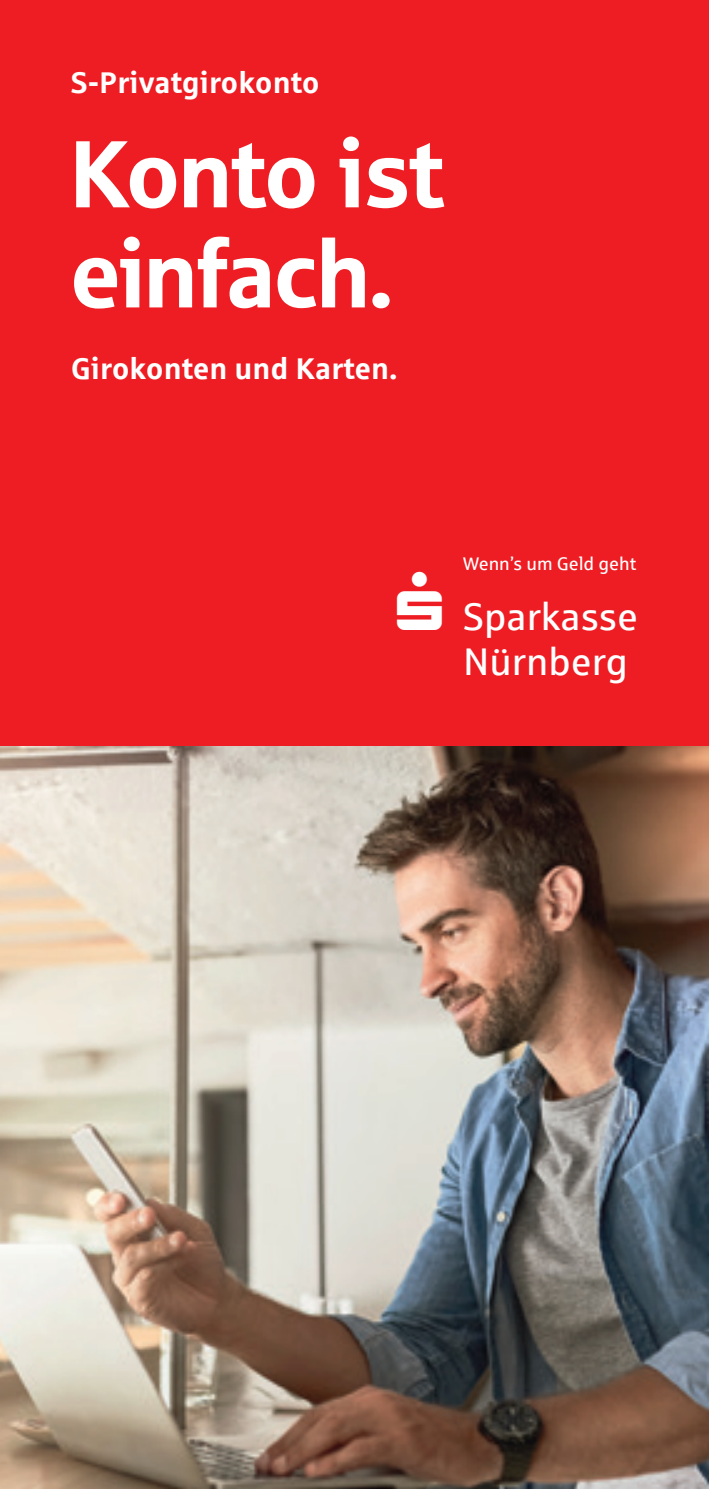
<style>
.page{position:relative;width:709px;height:1489px;background:#fff}
.page>*{position:absolute;margin:0;border:0;box-sizing:border-box;transform-origin:0 0}
.t1{font:95px/100px "Sparkasse Head";color:#fff}
.t2{font:38.5px/44.5px "Sparkasse Rg";color:#fff;text-align:right}
.t3{font:700 30px "Sparkasse Rg";color:#fff}
.t4{font:18.25px "Sparkasse Rg";color:#fff}
</style>
<div class="page">
<div style="left:0;top:0;width:709px;height:746px;background:#ee1d23"></div>
<img style="left:0;top:746px;width:709px;height:742px">
<p class="t3" style="left:71px;top:64px;width:250px">S-Privatgirokonto</p>
<h1 class="t1" style="left:71px;top:120px;width:375px">Konto ist einfach.</h1>
<p class="t3" style="left:71px;top:350px;width:328px">Girokonten und Karten.</p>
<p class="t4" style="left:463px;top:552px;width:175px">Wenn’s um Geld geht</p>
<p class="t2" style="left:397px;top:593px;width:242px">▲ Sparkasse<br>Nürnberg</p>
</div>
